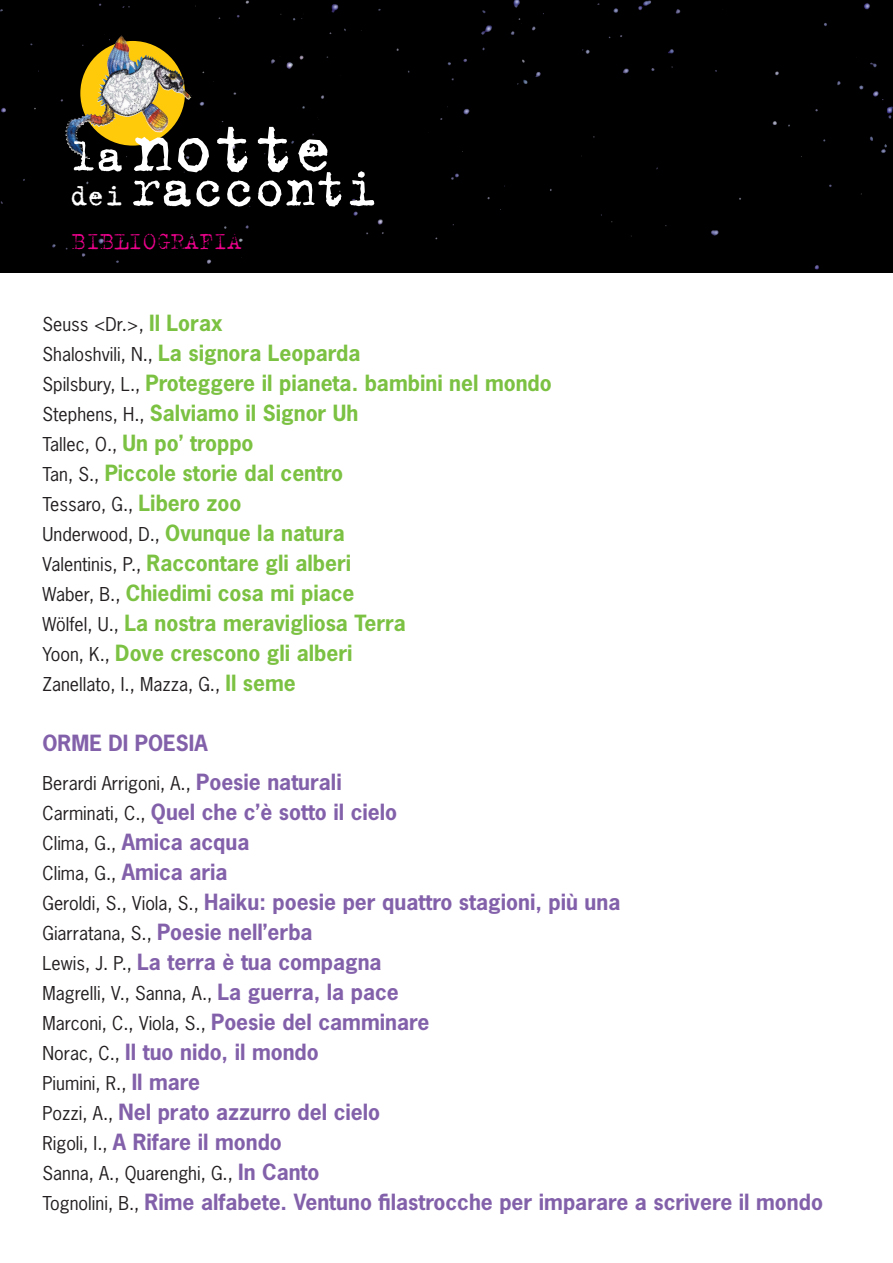
<style>
.page{position:relative;width:893px;height:1263px;background:#fff}
.page>*{position:absolute;margin:0;border:0;box-sizing:border-box;transform-origin:0 0}
.t1{font:77.55px "Trixie Text";letter-spacing:-.025em;color:#fff}
.t2{font:58.65px "Trixie Text";letter-spacing:-.025em;color:#fff}
.t3{font:300 27px "Trixie";letter-spacing:-.025em;color:#ed028c}
.t4{font:700 21px "News Gothic Std";color:#8361aa}
.t5{font:700 21px "News Gothic Std";color:#7bc142}
.t6{font:18px "News Gothic Std";color:#231f20}
.s1{font-size:50.25px}
.s2{font-size:33.45px}
.s3{font-weight:700;font-size:21px;color:#7bc142}
.s4{font-weight:400;font-size:18px;color:#231f20}
.s5{font-weight:700;font-size:21px;color:#8361aa}
</style>
<div class="page">
<div style="left:0;top:0;width:893px;height:272px;background:#000"></div>
<img style="left:80px;top:41px;width:105px;height:105px;border-radius:50%">
<img style="left:97px;top:35px;width:24px;height:63px">
<p class="t1" style="left:70px;top:102px;width:268px"><span class="s1">la</span> notte</p>
<p class="t2" style="left:70px;top:153px;width:310px"><span class="s2">dei</span> racconti</p>
<p class="t3" style="left:71px;top:226px;width:172px">BIBLIOGRAFIA</p>
<p class="t6" style="left:43px;top:313px;width:181px">Seuss &lt;Dr.&gt;, <span class="s3">Il Lorax</span></p>
<p class="t5" style="left:43px;top:339px;width:319px"><span class="s4">Shaloshvili, N.,</span> La signora Leoparda</p>
<p class="t5" style="left:43px;top:369px;width:511px"><span class="s4">Spilsbury, L.,</span> Proteggere il pianeta. bambini nel mondo</p>
<p class="t5" style="left:43px;top:399px;width:317px"><span class="s4">Stephens, H.,</span> Salviamo il Signor Uh</p>
<p class="t5" style="left:43px;top:429px;width:213px"><span class="s4">Tallec, O.,</span> Un po’ troppo</p>
<p class="t5" style="left:43px;top:459px;width:302px"><span class="s4">Tan, S.,</span> Piccole storie dal centro</p>
<p class="t6" style="left:43px;top:493px;width:200px">Tessaro, G., <span class="s3">Libero zoo</span></p>
<p class="t5" style="left:43px;top:519px;width:304px"><span class="s4">Underwood, D.,</span> Ovunque la natura</p>
<p class="t5" style="left:43px;top:549px;width:310px"><span class="s4">Valentinis, P.,</span> Raccontare gli alberi</p>
<p class="t5" style="left:43px;top:579px;width:313px"><span class="s4">Waber, B.,</span> Chiedimi cosa mi piace</p>
<p class="t5" style="left:43px;top:609px;width:365px"><span class="s4">Wölfel, U.,</span> La nostra meravigliosa Terra</p>
<p class="t5" style="left:43px;top:639px;width:312px"><span class="s4">Yoon, K.,</span> Dove crescono gli alberi</p>
<p class="t6" style="left:43px;top:673px;width:255px">Zanellato, I., Mazza, G., <span class="s3">Il seme</span></p>
<p class="t4" style="left:43px;top:729px;width:167px">ORME DI POESIA</p>
<p class="t6" style="left:43px;top:772px;width:301px">Berardi Arrigoni, A., <span class="s5">Poesie naturali</span></p>
<p class="t4" style="left:43px;top:798px;width:356px"><span class="s4">Carminati, C.,</span> Quel che c’è sotto il cielo</p>
<p class="t4" style="left:43px;top:828px;width:208px"><span class="s4">Clima, G.,</span> Amica acqua</p>
<p class="t6" style="left:43px;top:862px;width:187px">Clima, G., <span class="s5">Amica aria</span></p>
<p class="t4" style="left:43px;top:888px;width:579px"><span class="s4">Geroldi, S., Viola, S.,</span> Haiku: poesie per quattro stagioni, più una</p>
<p class="t4" style="left:43px;top:918px;width:272px"><span class="s4">Giarratana, S.,</span> Poesie nell’erba</p>
<p class="t4" style="left:43px;top:948px;width:341px"><span class="s4">Lewis, J. P.,</span> La terra è tua compagna</p>
<p class="t6" style="left:43px;top:982px;width:358px">Magrelli, V., Sanna, A., <span class="s5">La guerra, la pace</span></p>
<p class="t6" style="left:43px;top:1012px;width:388px">Marconi, C., Viola, S., <span class="s5">Poesie del camminare</span></p>
<p class="t4" style="left:43px;top:1038px;width:278px"><span class="s4">Norac, C.,</span> Il tuo nido, il mondo</p>
<p class="t6" style="left:43px;top:1072px;width:159px">Piumini, R., <span class="s5">Il mare</span></p>
<p class="t4" style="left:43px;top:1098px;width:339px"><span class="s4">Pozzi, A.,</span> Nel prato azzurro del cielo</p>
<p class="t4" style="left:43px;top:1128px;width:241px"><span class="s4">Rigoli, I.,</span> A Rifare il mondo</p>
<p class="t6" style="left:43px;top:1162px;width:278px">Sanna, A., Quarenghi, G., <span class="s5">In Canto</span></p>
<p class="t4" style="left:43px;top:1188px;width:782px"><span class="s4">Tognolini, B.,</span> Rime alfabete. Ventuno filastrocche per imparare a scrivere il mondo</p>
</div>
